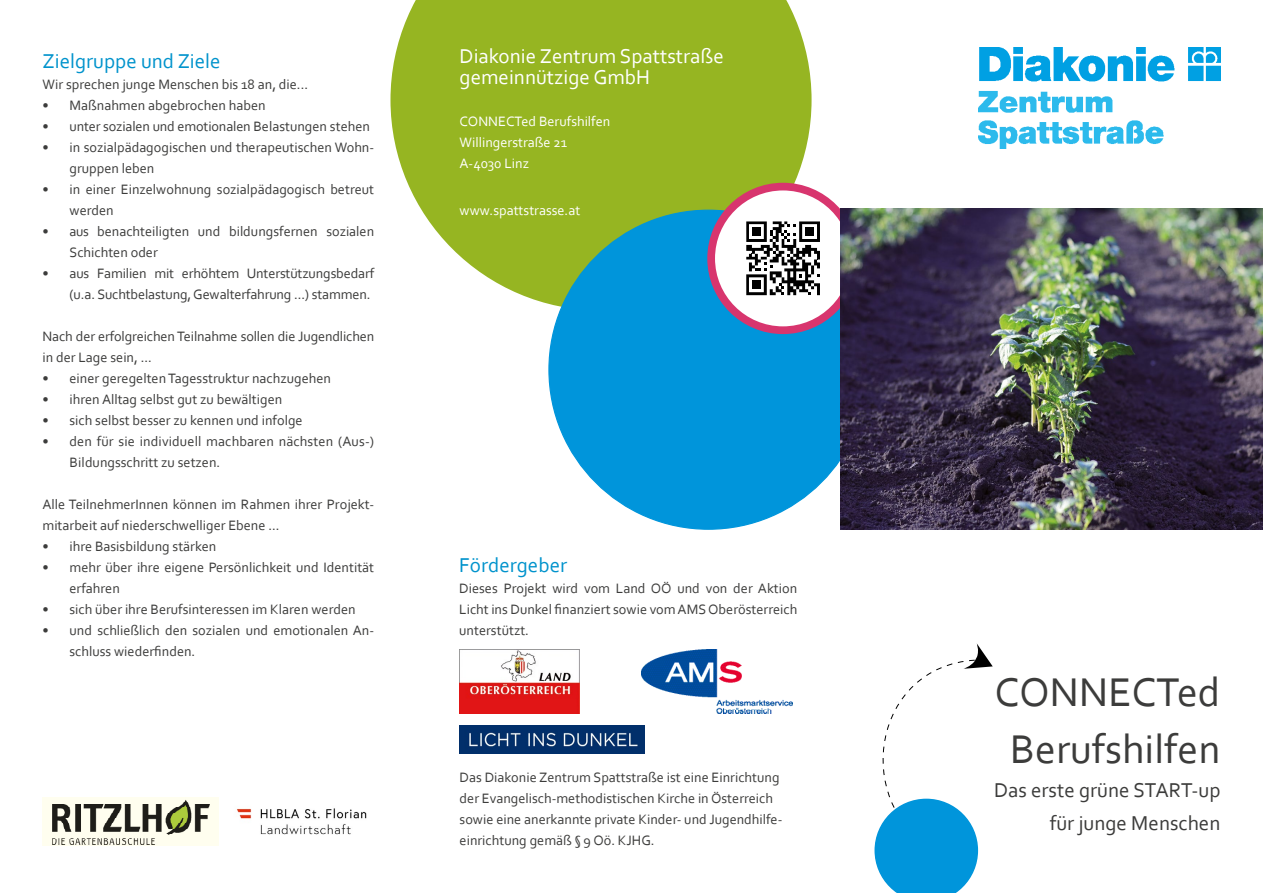
<style>
.page{position:relative;width:1263px;height:893px;background:#fff}
.page>*{position:absolute;margin:0;border:0;box-sizing:border-box;transform-origin:0 0}
.Titel{font:42px "Corbel";color:#3c3c3b}
.Fliesstext{font:21px "Corbel";color:#fff}
.Titel-2{font:21px "Corbel";color:#3c3c3b}
.Zwischentitel{font:21px "Corbel";color:#0093cc}
.Fliesstext-2{font:14.25px/21px "Corbel";color:#3c3c3b}
.Fliesstext-3{font:14.25px "Corbel";color:#fff}
</style>
<div class="page">
<svg style="left:390px;top:0;width:421px;height:310px;background:#a0bc39"></svg>
<div style="left:549px;top:210px;width:319px;height:319px;background:#0095db;border-radius:50%"></div>
<div style="left:711px;top:187px;width:144px;height:143px;background:#fff;border-radius:50%"></div>
<div style="left:707px;top:183px;width:152px;height:151px;border:8px solid #d8356e;border-radius:50%"></div>
<svg style="left:746px;top:221px;width:74px;height:74px"></svg>
<svg style="left:874px;top:643px;width:119px;height:250px"></svg>
<img style="left:978px;top:47px;width:242px;height:101px">
<img style="left:43px;top:797px;width:176px;height:49px">
<img style="left:237px;top:808px;width:130px;height:27px">
<img style="left:641px;top:650px;width:151px;height:63px">
<img style="left:459px;top:650px;width:121px;height:63px">
<img style="left:840px;top:208px;width:423px;height:322px">
<img style="left:460px;top:726px;width:185px;height:28px">
<p class="Zwischentitel" style="left:43px;top:48px;width:180px">Zielgruppe und Ziele</p>
<p class="Fliesstext-2" style="left:43px;top:73px;width:267px">Wir sprechen junge Menschen bis 18 an, die...</p>
<p class="Fliesstext-2" style="left:43px;top:94px;width:225px">• Maßnahmen abgebrochen haben</p>
<p class="Fliesstext-2" style="left:43px;top:115px;width:329px">• unter sozialen und emotionalen Belastungen stehen</p>
<p class="Fliesstext-2" style="left:70px;top:136px;width:306px;text-indent:-27px">• in sozialpädagogischen und therapeutischen Wohn&shy;gruppen leben</p>
<p class="Fliesstext-2" style="left:70px;top:178px;width:306px;text-indent:-27px">• in einer Einzelwohnung sozialpädagogisch betreut werden</p>
<p class="Fliesstext-2" style="left:70px;top:220px;width:306px;text-indent:-27px">• aus benachteiligten und bildungsfernen sozialen<br>Schichten oder</p>
<p class="Fliesstext-2" style="left:43px;top:262px;width:333px;text-align:right">• aus Familien mit erhöhtem Unterstützungsbedarf (u.a. Suchtbelastung, Gewalterfahrung ...) stammen.</p>
<p class="Fliesstext-2" style="left:43px;top:325px;width:333px">Nach der erfolgreichen Teilnahme sollen die Jugendlichen in der Lage sein, ...</p>
<p class="Fliesstext-2" style="left:43px;top:367px;width:290px">• einer geregelten Tagesstruktur nachzugehen</p>
<p class="Fliesstext-2" style="left:43px;top:388px;width:241px">• ihren Alltag selbst gut zu bewältigen</p>
<p class="Fliesstext-2" style="left:43px;top:409px;width:262px">• sich selbst besser zu kennen und infolge</p>
<p class="Fliesstext-2" style="left:70px;top:430px;width:306px;text-indent:-27px">• den für sie individuell machbaren nächsten (Aus-)<br>Bildungsschritt zu setzen.</p>
<p class="Fliesstext-2" style="left:43px;top:493px;width:333px">Alle TeilnehmerInnen können im Rahmen ihrer Projekt&shy;mitarbeit auf niederschwelliger Ebene ...</p>
<p class="Fliesstext-2" style="left:43px;top:535px;width:175px">• ihre Basisbildung stärken</p>
<p class="Fliesstext-2" style="left:70px;top:556px;width:306px;text-indent:-27px">• mehr über ihre eigene Persönlichkeit und Identität erfahren</p>
<p class="Fliesstext-2" style="left:43px;top:598px;width:315px">• sich über ihre Berufsinteressen im Klaren werden</p>
<p class="Fliesstext-2" style="left:70px;top:619px;width:306px;text-indent:-27px">• und schließlich den sozialen und emotionalen An&shy;schluss wiederfinden.</p>
<p class="Fliesstext" style="left:460px;top:43px;width:266px">Diakonie Zentrum Spattstraße</p>
<p class="Fliesstext" style="left:460px;top:64px;width:192px">gemeinnützige GmbH</p>
<p class="Fliesstext-3" style="left:460px;top:112px;width:152px">CONNECTed Berufshilfen</p>
<p class="Fliesstext-3" style="left:460px;top:133px;width:109px">Willingerstraße 21</p>
<p class="Fliesstext-3" style="left:460px;top:154px;width:71px">A-4030 Linz</p>
<p class="Fliesstext-3" style="left:460px;top:201px;width:122px">www.spattstrasse.at</p>
<p class="Zwischentitel" style="left:459px;top:552px;width:109px">Fördergeber</p>
<p class="Fliesstext-2" style="left:459px;top:577px;width:340px;text-align:justify">Dieses Projekt wird vom Land OÖ und von der Aktion Licht ins Dunkel finanziert sowie vom AMS Oberösterreich unterstützt.</p>
<p class="Fliesstext-2" style="left:460px;top:766px;width:324px">Das Diakonie Zentrum Spattstraße ist eine Einrichtung der Evangelisch-methodistischen Kirche in Österreich sowie eine anerkannte private Kinder- und Jugendhilfe&shy;einrichtung gemäß § 9 Oö. KJHG.</p>
<p class="Titel" style="left:994px;top:666px;width:227px">CONNECTed</p>
<p class="Titel" style="left:1010px;top:723px;width:212px">Berufshilfen</p>
<p class="Titel-2" style="left:994px;top:777px;width:228px">Das erste grüne START-up</p>
<p class="Titel-2" style="left:1050px;top:810px;width:172px">für junge Menschen</p>
</div>
